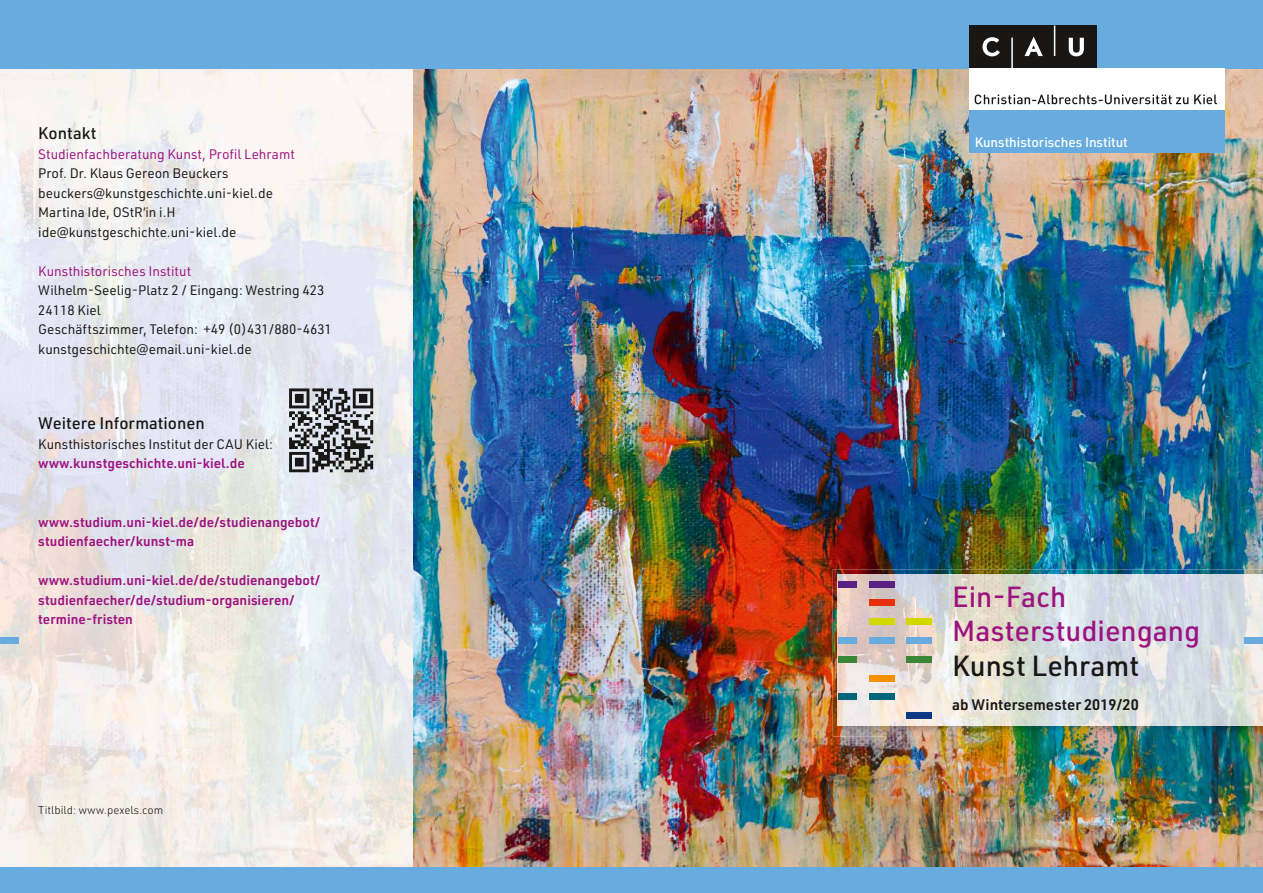
<style>
.page{position:relative;width:1263px;height:893px;background:#fff}
.page>*{position:absolute;margin:0;border:0;box-sizing:border-box;transform-origin:0 0}
.t1{font:500 28.5px/34.2px "URWDIN";color:#9d1380}
.t2{font:500 28.5px "URWDIN";color:#181716}
.t3{font:500 16.5px "URWDIN";color:#181716}
.t4{font:600 15px "URWDIN";color:#181716}
.t5{font:13.5px/19.5px "URWDIN";color:#181716}
.t6{font:600 13.5px/19.5px "URWDIN";color:#9d1380}
.t7{font:13.5px "URWDIN";color:#9d1380}
.t8{font:500 13.5px "URWDIN";letter-spacing:-.005em;color:#fff}
.t9{font:300 11.25px "URWDIN";color:#181716}
</style>
<div class="page">
<img style="left:0;top:68px;width:1263px;height:799px">
<div style="left:0;top:0;width:1263px;height:68px;background:#68acdf"></div>
<div style="left:0;top:867px;width:1263px;height:26px;background:#68acdf"></div>
<div style="left:969px;top:68px;width:256px;height:43px;background:#fff"></div>
<div style="left:969px;top:111px;width:256px;height:42px;background:#68acdf"></div>
<svg style="left:975px;top:94px;width:242px;height:10px"></svg>
<div style="left:969px;top:26px;width:128px;height:42px;background:#181716"></div>
<svg style="left:982px;top:37px;width:18px;height:19px"></svg>
<svg style="left:1024px;top:37px;width:19px;height:19px"></svg>
<svg style="left:1069px;top:38px;width:15px;height:18px"></svg>
<hr style="left:1011px;top:38px;width:2px;height:30px;background:#fff">
<hr style="left:1054px;top:26px;width:1px;height:30px;background:#fff">
<img style="left:833px;top:569px;width:430px;height:42px">
<img style="left:833px;top:611px;width:53px;height:126px">
<img style="left:886px;top:725px;width:377px;height:12px">
<img style="left:838px;top:575px;width:425px;height:150px">
<div style="left:907px;top:618px;width:25px;height:7px;background:#d3d800"></div>
<div style="left:907px;top:637px;width:25px;height:7px;background:#68acdf"></div>
<div style="left:907px;top:656px;width:25px;height:6px;background:#3b8635"></div>
<div style="left:907px;top:713px;width:25px;height:6px;background:#0d3884"></div>
<div style="left:869px;top:581px;width:25px;height:6px;background:#5b2182"></div>
<div style="left:869px;top:600px;width:25px;height:6px;background:#e63009"></div>
<div style="left:869px;top:618px;width:25px;height:7px;background:#d3d800"></div>
<div style="left:869px;top:637px;width:25px;height:7px;background:#68acdf"></div>
<div style="left:869px;top:675px;width:25px;height:6px;background:#f39100"></div>
<div style="left:869px;top:694px;width:25px;height:6px;background:#00677b"></div>
<div style="left:838px;top:581px;width:18px;height:6px;background:#5b2182"></div>
<div style="left:838px;top:637px;width:18px;height:7px;background:#68acdf"></div>
<div style="left:0;top:637px;width:19px;height:7px;background:#68acdf"></div>
<div style="left:838px;top:656px;width:18px;height:6px;background:#3b8635"></div>
<div style="left:838px;top:694px;width:18px;height:6px;background:#00677b"></div>
<div style="left:1244px;top:637px;width:19px;height:7px;background:#68acdf"></div>
<img style="left:289px;top:387px;width:85px;height:86px">
<p class="t3" style="left:38px;top:122px;width:60px">Kontakt</p>
<p class="t7" style="left:38px;top:145px;width:258px">Studienfachberatung Kunst, Profil Lehramt</p>
<p class="t5" style="left:38px;top:163px;width:236px">Prof. Dr. Klaus Gereon Beuckers beuckers@kunstgeschichte.uni-kiel.de Martina Ide, OStR‘in i.H ide@kunstgeschichte.uni-kiel.de</p>
<p class="t7" style="left:38px;top:262px;width:154px">Kunsthistorisches Institut</p>
<p class="t5" style="left:38px;top:280px;width:295px">Wilhelm-Seelig-Platz 2 / Eingang: Westring 423<br>24118 Kiel<br>Geschäftszimmer, Telefon: +49 (0)431/880-4631 kunstgeschichte@email.uni-kiel.de</p>
<p class="t3" style="left:38px;top:412px;width:168px">Weitere Informationen</p>
<p class="t5" style="left:38px;top:434px;width:236px">Kunsthistorisches Institut der CAU Kiel:</p>
<p class="t6" style="left:38px;top:453px;width:208px">www.kunstgeschichte.uni-kiel.de</p>
<p class="t6" style="left:38px;top:512px;width:284px">www.studium.uni-kiel.de/de/studienangebot/ studienfaecher/kunst-ma</p>
<p class="t6" style="left:38px;top:570px;width:284px">www.studium.uni-kiel.de/de/studienangebot/ studienfaecher/de/studium-organisieren/ termine-fristen</p>
<p class="t9" style="left:38px;top:803px;width:127px">Titlbild: www.pexels.com</p>
<p class="t8" style="left:975px;top:133px;width:155px">Kunsthistorisches Institut</p>
<h1 class="t1" style="left:952px;top:579px;width:250px">Ein-Fach<br>Masterstudiengang</h1>
<h1 class="t2" style="left:952px;top:646px;width:188px">Kunst Lehramt</h1>
<p class="t4" style="left:952px;top:694px;width:188px">ab Wintersemester 2019/20</p>
</div>
